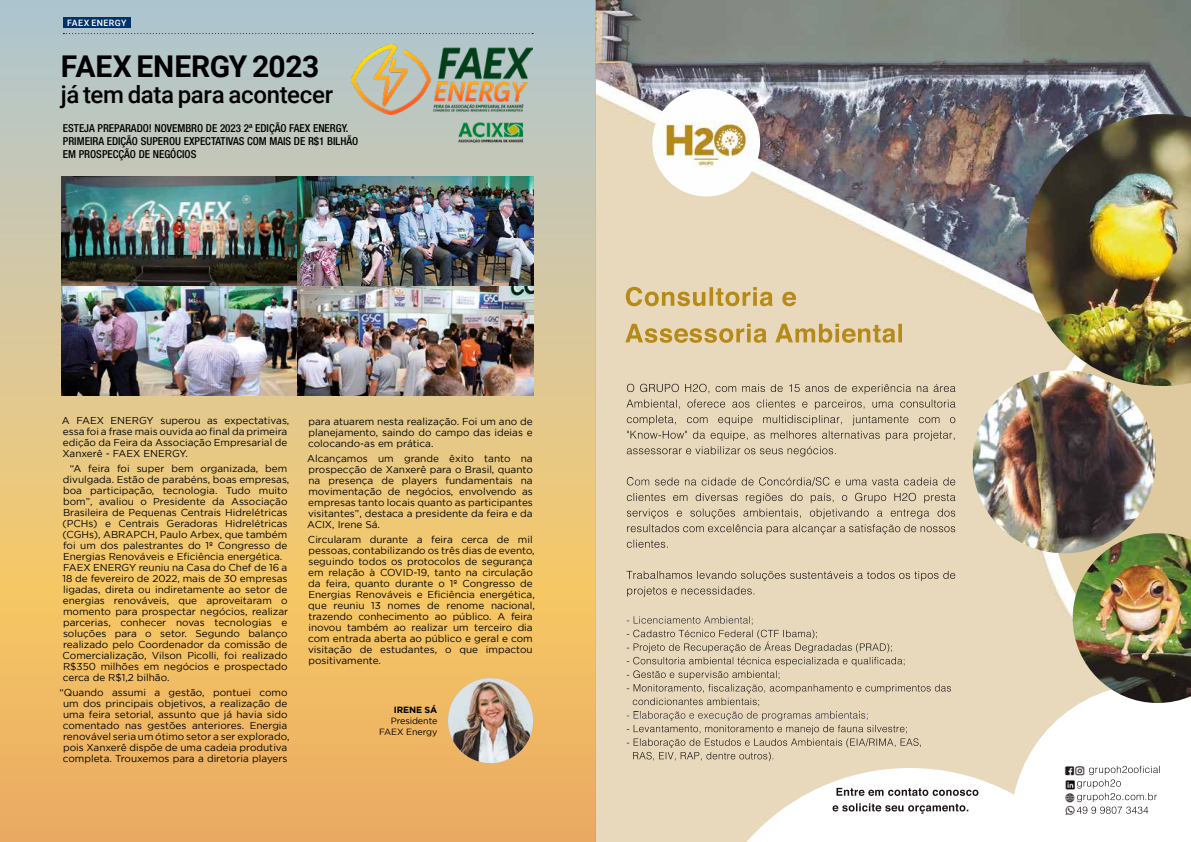
<style>
.page{position:relative;width:1191px;height:842px;background:#fff}
.page>*{position:absolute;margin:0;border:0;box-sizing:border-box;transform-origin:0 0}
.t1{font:700 30px "Roboto";letter-spacing:-.015em;color:#000}
.t2{font:500 24px "Roboto";letter-spacing:-.015em;color:#000}
.t3{font:500 condensed 11px/13px "Helvetica Neue LT Std";color:#000}
.t4{font:10px/11px "Gotham";color:#000}
.t5{font:9px/10.8px "Gotham";letter-spacing:-.01em;color:#000;text-align:right}
.t6{font:700 9px "Gotham";letter-spacing:-.01em;color:#000}
.t7{font:500 8.8px "Roboto";letter-spacing:.055em;color:#fff}
</style>
<div class="page">
<img style="left:595px;top:0;width:596px;height:842px">
<img style="left:1048px;top:386px;width:143px;height:298px">
<img style="left:652px;top:89px;width:108px;height:107px;border-radius:54px">
<img style="left:1025px;top:114px;width:166px;height:272px">
<img style="left:972px;top:370px;width:183px;height:183px;border-radius:92px">
<img style="left:1011px;top:684px;width:180px;height:158px">
<img style="left:1072px;top:533px;width:119px;height:170px">
<img style="left:746px;top:768px;width:327px;height:74px">
<img style="left:640px;top:384px;width:66px;height:8px">
<img style="left:759px;top:477px;width:70px;height:9px">
<img style="left:633px;top:616px;width:117px;height:8px">
<img style="left:633px;top:711px;width:202px;height:8px">
<img style="left:626px;top:287px;width:170px;height:19px">
<img style="left:1116px;top:765px;width:43px;height:8px">
<img style="left:836px;top:788px;width:142px;height:8px">
<svg style="left:0;top:0;width:595px;height:842px;background:#dfc185"></svg>
<img style="left:448px;top:678px;width:85px;height:85px;border-radius:43px">
<div style="left:63px;top:18px;width:67px;height:10px;background:#00336d"></div>
<svg style="left:63px;top:33px;width:470px;height:1px"></svg>
<img style="left:351px;top:45px;width:181px;height:69px">
<img style="left:446px;top:105px;width:93px;height:54px">
<img style="left:62px;top:176px;width:236px;height:110px">
<img style="left:62px;top:286px;width:236px;height:110px">
<img style="left:298px;top:176px;width:235px;height:110px">
<img style="left:298px;top:286px;width:235px;height:110px">
<p class="t7" style="left:67px;top:17px;width:61px">FAEX ENERGY</p>
<h1 class="t1" style="left:61px;top:45px;width:260px">FAEX ENERGY 2023</h1>
<h2 class="t2" style="left:61px;top:77px;width:274px">já tem data para acontecer</h2>
<p class="t3" style="left:63px;top:121px;width:297px">ESTEJA PREPARADO! NOVEMBRO DE 2023 2ª EDIÇÃO FAEX ENERGY.<br>PRIMEIRA EDIÇÃO SUPEROU EXPECTATIVAS COM MAIS DE R$1 BILHÃO<br>EM PROSPECÇÃO DE NEGÓCIOS</p>
<p class="t4" style="left:62px;top:415px;width:229px">A FAEX ENERGY superou as expectativas, essa foi a frase mais ouvida ao final da primeira edição da Feira da Associação Empresarial de Xanxerê - FAEX ENERGY.</p>
<p class="t4" style="left:62px;top:463px;width:228px;text-indent:7px">“A feira foi super bem organizada, bem divulgada. Estão de parabéns, boas empresas, boa participação, tecnologia. Tudo muito bom”, avaliou o Presidente da Associação Brasileira de Pequenas Centrais Hidrelétricas (PCHs) e Centrais Geradoras Hidrelétricas (CGHs), ABRAPCH, Paulo Arbex, que também foi um dos palestrantes do 1º Congresso de Energias Renováveis e Eficiência energética.<br>FAEX ENERGY reuniu na Casa do Chef de 16 a 18 de fevereiro de 2022, mais de 30 empresas ligadas, direta ou indiretamente ao setor de energias renováveis, que aproveitaram o momento para prospectar negócios, realizar parcerias, conhecer novas tecnologias e soluções para o setor. Segundo balanço realizado pelo Coordenador da comissão de Comercialização, Vilson Picolli, foi realizado R$350 milhões em negócios e prospectado cerca de R$1,2 bilhão.</p>
<p class="t4" style="left:59px;top:687px;width:231px;text-align:center">“Quando assumi a gestão, pontuei como um dos principais objetivos, a realização de uma feira setorial, assunto que já havia sido comentado nas gestões anteriores. Energia renovável seria um ótimo setor a ser explorado, pois Xanxerê dispõe de uma cadeia produtiva completa. Trouxemos para a diretoria players</p>
<p class="t4" style="left:308px;top:415px;width:226px;text-align:justify">para atuarem nesta realização. Foi um ano de planejamento, saindo do campo das ideias e colocando-as em prática.</p>
<p class="t4" style="left:307px;top:452px;width:227px;text-align:justify">Alcançamos um grande êxito tanto na prospecção de Xanxerê para o Brasil, quanto na presença de players fundamentais na movimentação de negócios, envolvendo as empresas tanto locais quanto as participantes visitantes”, destaca a presidente da feira e da ACIX, Irene Sá.</p>
<p class="t4" style="left:308px;top:533px;width:228px">Circularam durante a feira cerca de mil pessoas, contabilizando os três dias de evento, seguindo todos os protocolos de segurança em relação à COVID-19, tanto na circulação da feira, quanto durante o 1º Congresso de Energias Renováveis e Eficiência energética, que reuniu 13 nomes de renome nacional, trazendo conhecimento ao público. A feira inovou também ao realizar um terceiro dia com entrada aberta ao público e geral e com visitação de estudantes, o que impactou positivamente.</p>
<p class="t6" style="left:394px;top:705px;width:45px">IRENE SÁ</p>
<p class="t5" style="left:379px;top:715px;width:60px">Presidente<br>FAEX Energy</p>
</div>
